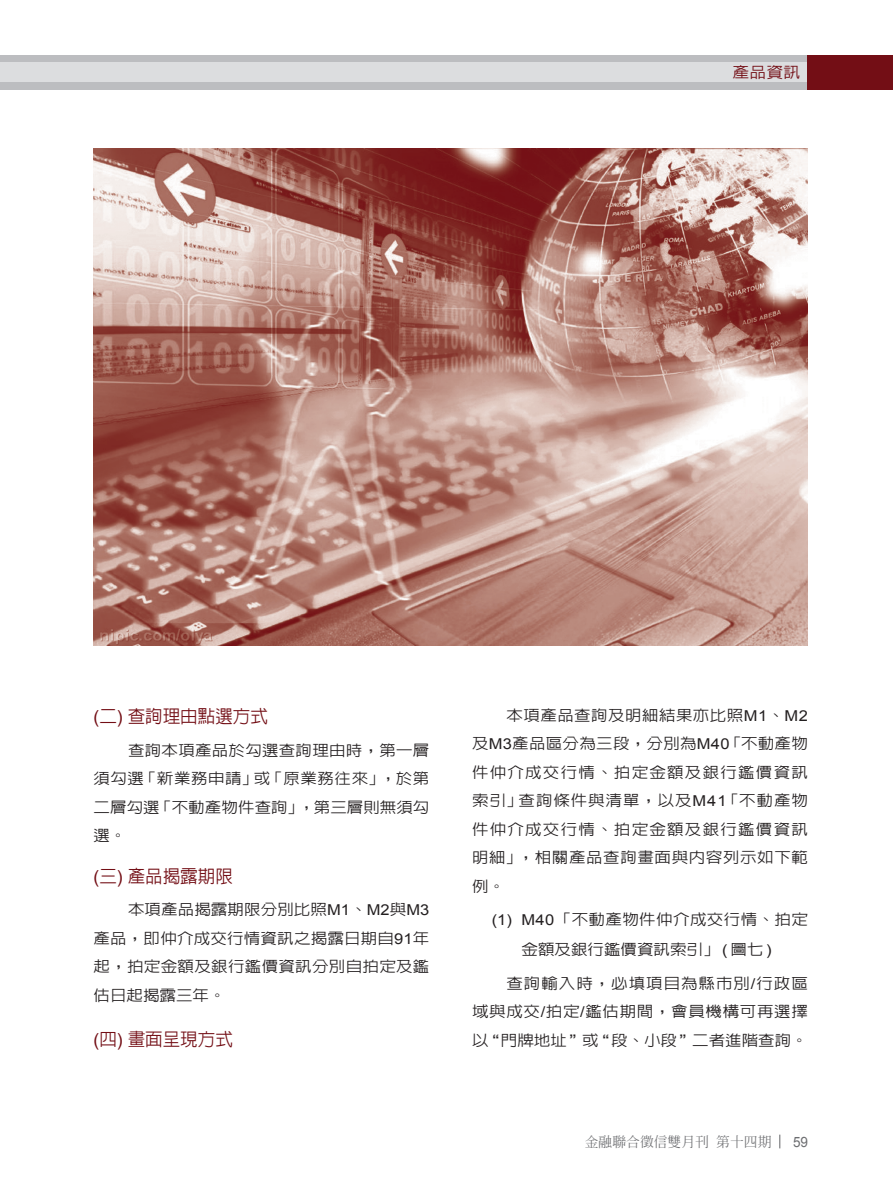
<style>
.page{position:relative;width:893px;height:1191px;background:#fff}
.page>*{position:absolute;margin:0;border:0;box-sizing:border-box;transform-origin:0 0}
.t1{font:500 18px "AR Hei B5";color:#730e15}
.t2{font:500 15.3px "AR Hei B5";color:#730e15;scale:1.1 1}
.t3{font:500 15px/28.5px "AR Hei B5";letter-spacing:.02em;color:#231f20;text-align:justify;scale:1.1 1}
.t4{font:14.25px "Arial";color:#6c6d70;scale:.95 1}
.t5{font:500 13.8px "AR Ming B5";color:#6c6d70}
.s1{font-family:"Arial";font-weight:400}
</style>
<div class="page">
<div style="left:0;top:55px;width:893px;height:34px;background:#bcbdc0"></div>
<div style="left:0;top:62px;width:893px;height:20px;background:#dcdddf"></div>
<div style="left:808px;top:55px;width:85px;height:34px;background:#730e15"></div>
<svg style="left:779px;top:1134px;width:1px;height:14px"></svg>
<img style="left:94px;top:149px;width:714px;height:496px">
<p class="t2" style="left:732px;top:65px;width:63px">產品資訊</p>
<p class="t1" style="left:94px;top:707px;width:176px"><span class="s1">(</span>二<span class="s1">)</span> 查詢理由點選方式</p>
<p class="t3" style="left:94px;top:735px;width:307px;text-indent:34px">查詢本項產品於勾選查詢理由時，第一層須勾選「新業務申請」或「原業務往來」，於第二層勾選「不動產物件查詢」，第三層則無須勾選。</p>
<p class="t1" style="left:94px;top:867px;width:141px"><span class="s1">(</span>三<span class="s1">)</span> 產品揭露期限</p>
<p class="t3" style="left:94px;top:895px;width:307px;text-indent:34px">本項產品揭露期限分別比照<span class="s1">M1</span>、<span class="s1">M2</span>與<span class="s1">M3</span>產品，即仲介成交行情資訊之揭露日期自<span class="s1">91</span>年起，拍定金額及銀行鑑價資訊分別自拍定及鑑估日起揭露三年。</p>
<p class="t1" style="left:94px;top:1030px;width:141px"><span class="s1">(</span>四<span class="s1">)</span> 畫面呈現方式</p>
<p class="t3" style="left:472px;top:701px;width:307px;text-indent:34px">本項產品查詢及明細結果亦比照<span class="s1">M1</span>、<span class="s1">M2</span>及<span class="s1">M3</span>產品區分為三段，分別為<span class="s1">M40</span>「不動產物件仲介成交行情、拍定金額及銀行鑑價資訊索引」查詢條件與清單，以及<span class="s1">M41</span>「不動產物件仲介成交行情、拍定金額及銀行鑑價資訊明細」，相關產品查詢畫面與內容列示如下範例。</p>
<p class="t3" style="left:492px;top:904px;width:289px;line-height:30px;text-align:center"><span class="s1">(1) M40</span>「不動產物件仲介成交行情、拍定金額及銀行鑑價資訊索引」 <span class="s1">(</span> 圖七 <span class="s1">)</span></p>
<p class="t3" style="left:472px;top:969px;width:307px;text-indent:34px">查詢輸入時，必填項目為縣市別<span class="s1">/</span>行政區域與成交<span class="s1">/</span>拍定<span class="s1">/</span>鑑估期間，會員機構可再選擇以“門牌地址”或“段、小段”二者進階查詢。</p>
<p class="t5" style="left:585px;top:1135px;width:188px">金融聯合徵信雙月刊第十四期</p>
<p class="t4" style="left:793px;top:1133px;width:17px">59</p>
</div>
